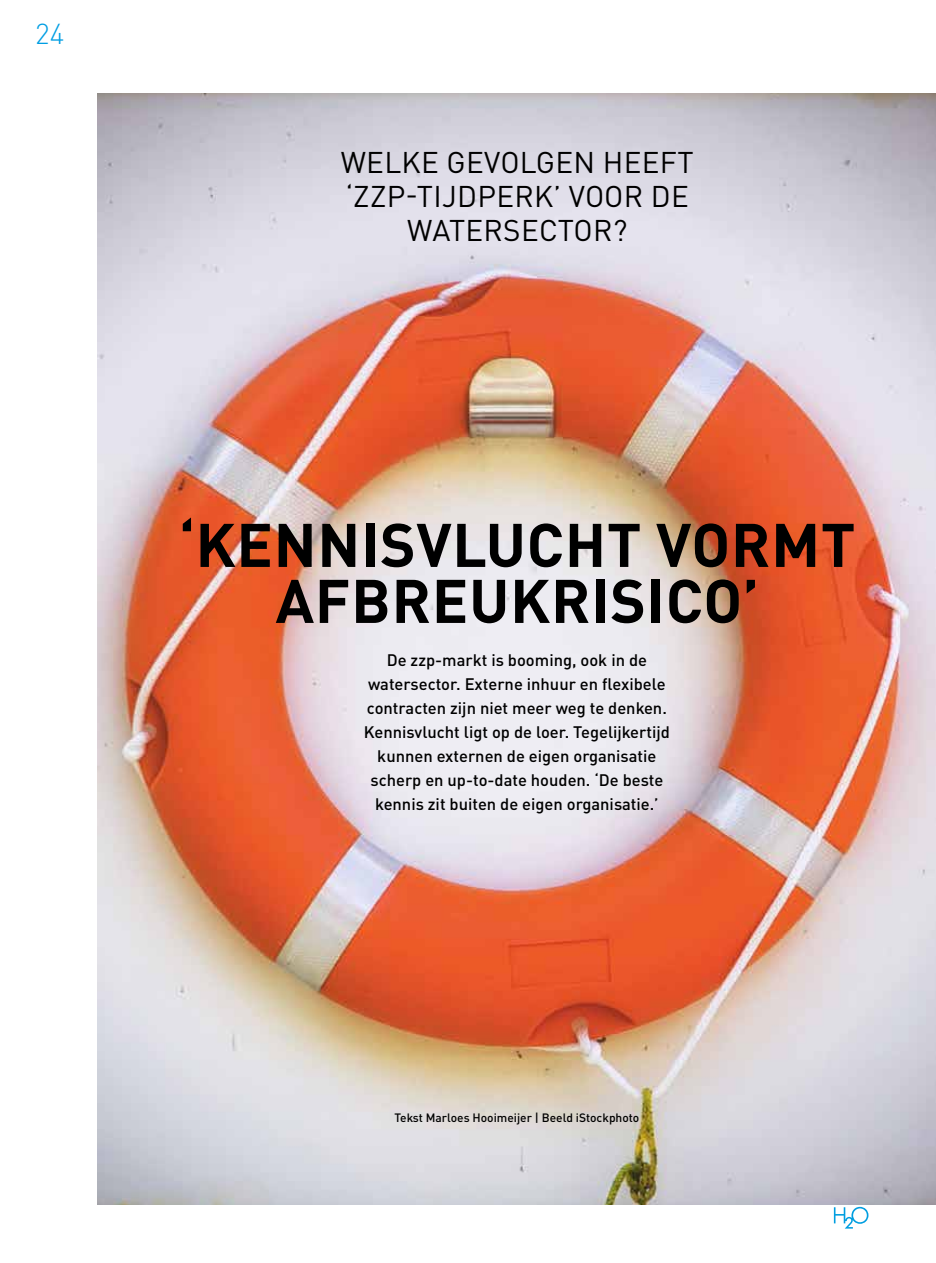
<style>
.page{position:relative;width:936px;height:1263px;background:#fff}
.page>*{position:absolute;margin:0;border:0;box-sizing:border-box;transform-origin:0 0}
.t1{font:700 60.6px/55.9px "DIN Pro";letter-spacing:.01em;color:#000;text-align:center}
.t2{font:29.55px/33.8px "DIN Pro";letter-spacing:.01em;color:#000;text-align:center}
.t3{font:300 28.5px "DIN Pro";color:#009ee3}
.t4{font:500 16.5px/24px "DIN Pro";color:#000;text-align:center}
.t5{font:500 12px "DIN Pro";color:#000}
</style>
<div class="page">
<svg style="left:833px;top:1207px;width:35px;height:21px"></svg>
<img style="left:98px;top:94px;width:837px;height:1110px">
<h3 class="t3" style="left:35px;top:12px;width:31px">24</h3>
<h2 class="t2" style="left:340px;top:143px;width:354px">WELKE GEVOLGEN HEEFT ‘ZZP-TIJDPERK’ VOOR DE<br>WATERSECTOR?</h2>
<h1 class="t1" style="left:179px;top:510px;width:678px">‘KENNISVLUCHT VORMT<br>AFBREUKRISICO’</h1>
<p class="t4" style="left:364px;top:646px;width:307px">De zzp-markt is booming, ook in de watersector. Externe inhuur en flexibele contracten zijn niet meer weg te denken.<br>Kennisvlucht ligt op de loer. Tegelijkertijd kunnen externen de eigen organisatie scherp en up-to-date houden. ‘De beste kennis zit buiten de eigen organisatie.’</p>
<p class="t5" style="left:394px;top:1108px;width:246px">Tekst Marloes Hooimeijer | Beeld iStockphoto</p>
</div>
